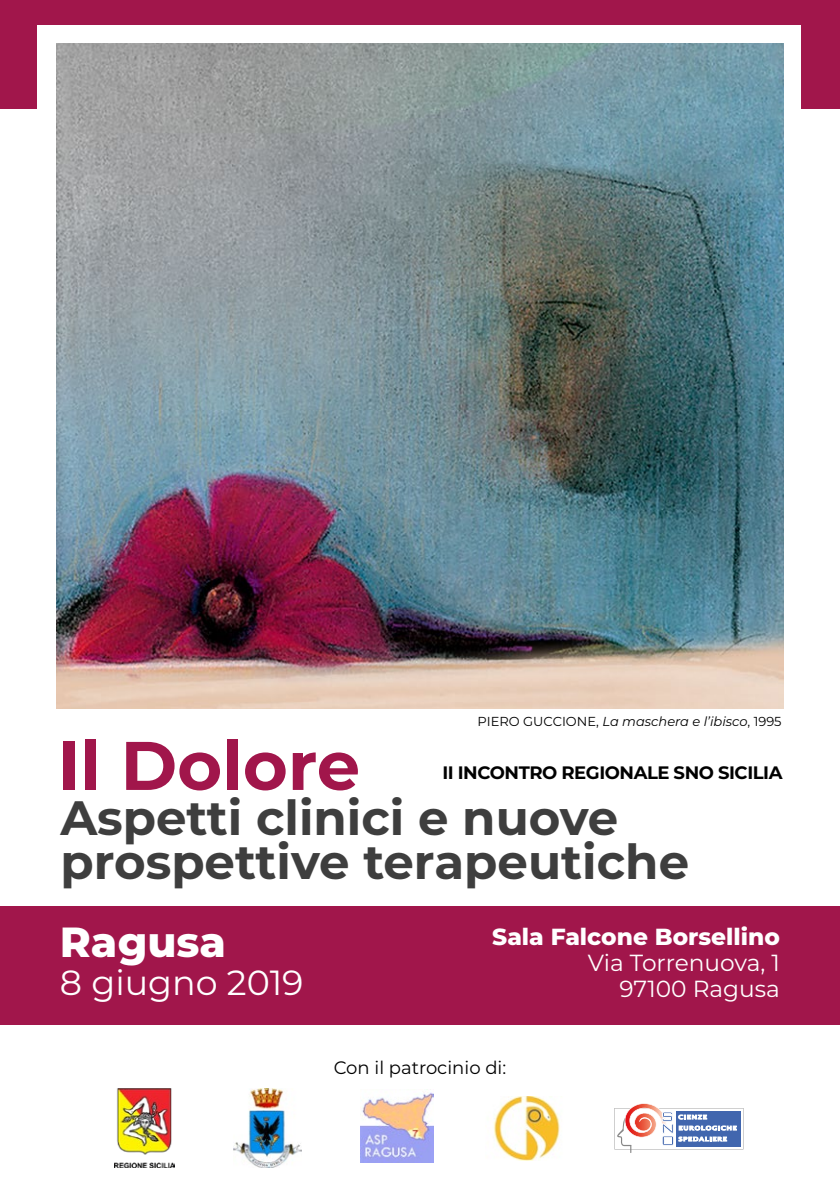
<style>
.page{position:relative;width:840px;height:1191px;background:#fff}
.page>*{position:absolute;margin:0;border:0;box-sizing:border-box;transform-origin:0 0}
.t1{font:700 68.6px "Montserrat";color:#a1164b}
.t2{font:700 48.2px/44px "Montserrat";color:#3e3e3e}
.t3{font:800 42px "Montserrat";color:#fff}
.t4{font:34.8px "Montserrat";color:#fff}
.t5{font:23.2px/26px "Montserrat";color:#fff;text-align:right}
.t6{font:800 23.2px "Montserrat";color:#fff}
.t7{font:700 18px "Montserrat";letter-spacing:-.025em;color:#000}
.t8{font:18px "Montserrat";color:#000}
.t9{font:13px "Montserrat";color:#000}
.s1{font-style:italic}
</style>
<div class="page">
<div style="left:0;top:0;width:839px;height:109px;background:#a1164b"></div>
<div style="left:37px;top:25px;width:763px;height:694px;background:#fff"></div>
<img style="left:56px;top:44px;width:727px;height:664px">
<div style="left:0;top:906px;width:839px;height:119px;background:#a1164b"></div>
<img style="left:114px;top:1088px;width:61px;height:79px">
<img style="left:233px;top:1088px;width:69px;height:79px">
<img style="left:360px;top:1089px;width:73px;height:73px">
<img style="left:493px;top:1096px;width:67px;height:64px">
<svg style="left:614px;top:1103px;width:129px;height:50px"></svg>
<p class="t9" style="left:477px;top:712px;width:305px">PIERO GUCCIONE, <span class="s1">La maschera e l’ibisco</span>, 1995</p>
<p class="t7" style="left:442px;top:759px;width:341px">II INCONTRO REGIONALE SNO SICILIA</p>
<h1 class="t1" style="left:58px;top:716px;width:303px">Il Dolore</h1>
<p class="t2" style="left:60px;top:793px;width:630px">Aspetti clinici e nuove prospettive terapeutiche</p>
<p class="t6" style="left:492px;top:920px;width:289px">Sala Falcone Borsellino</p>
<p class="t5" style="left:587px;top:949px;width:193px">Via Torrenuova, 1<br>97100 Ragusa</p>
<p class="t3" style="left:60px;top:911px;width:167px">Ragusa</p>
<p class="t4" style="left:60px;top:959px;width:245px">8 giugno 2019</p>
<p class="t8" style="left:333px;top:1055px;width:174px">Con il patrocinio di:</p>
</div>
